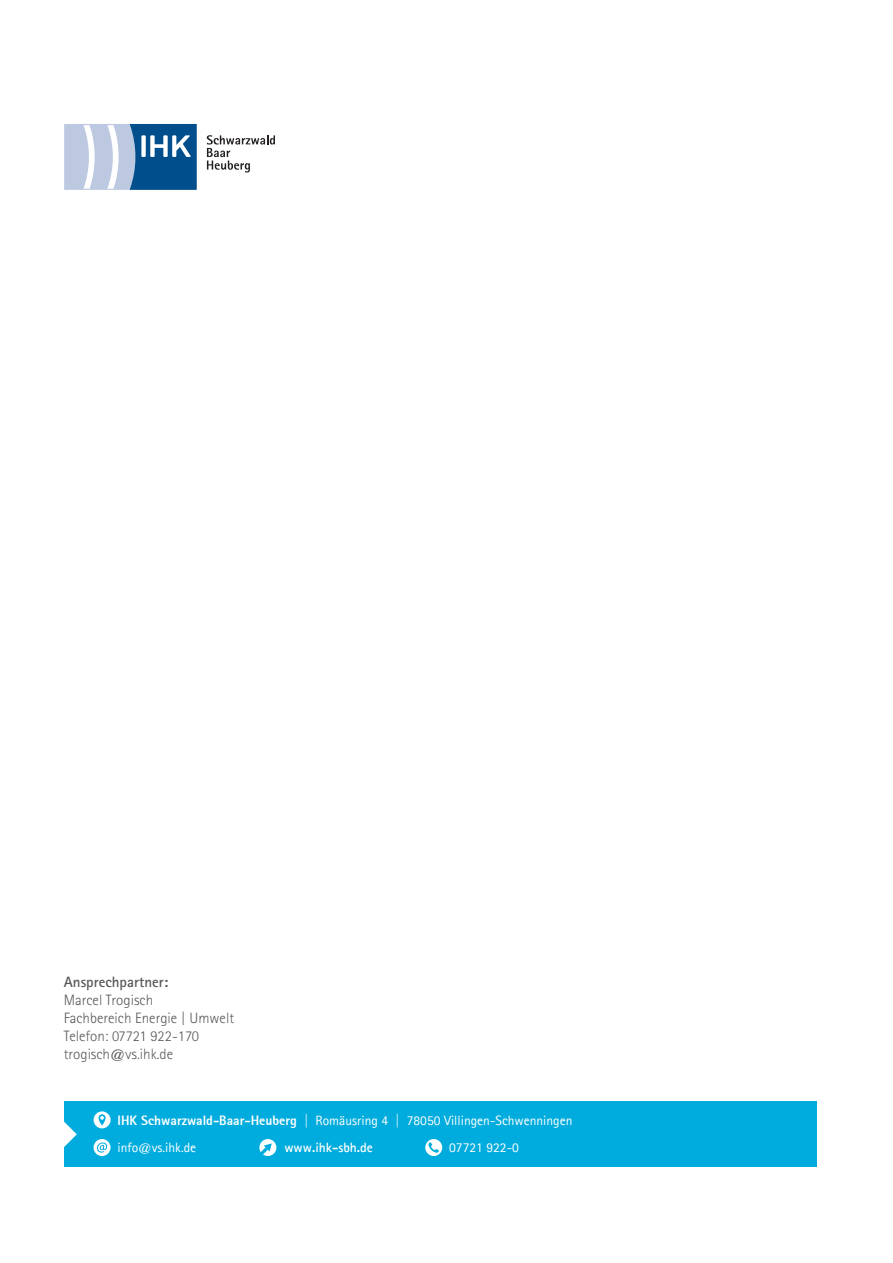
<style>
.page{position:relative;width:893px;height:1263px;background:#fff}
.page>*{position:absolute;margin:0;border:0;box-sizing:border-box;transform-origin:0 0}
.t1{font:300 15px/18px "Rotis Sans Serif";color:#57585a}
.t2{font:700 15px "Rotis Sans Serif";color:#57585a}
.t3{font:13.5px/27.6px "Agfa Rotis Sans Serif";color:#fff}
.t4{font:700 13.5px "Agfa Rotis Sans Serif";color:#fff}
.s1{font-weight:800}
</style>
<div class="page">
<div style="left:64px;top:1102px;width:752px;height:65px;background:#00acdd"></div>
<svg style="left:94px;top:1111px;width:17px;height:17px"></svg>
<svg style="left:94px;top:1139px;width:17px;height:17px"></svg>
<svg style="left:259px;top:1139px;width:17px;height:17px"></svg>
<svg style="left:425px;top:1139px;width:17px;height:17px"></svg>
<svg style="left:64px;top:1121px;width:13px;height:26px"></svg>
<svg style="left:207px;top:135px;width:68px;height:37px"></svg>
<svg style="left:64px;top:124px;width:133px;height:66px;background:#789ec1"></svg>
<p class="t2" style="left:64px;top:973px;width:106px">Ansprechpartner:</p>
<p class="t1" style="left:64px;top:991px;width:172px">Marcel Trogisch<br>Fachbereich Energie | Umwelt<br>Telefon: 07721 922-170 trogisch@vs.ihk.de</p>
<p class="t3" style="left:118px;top:1106px;width:456px"><span class="s1">IHK Schwarzwald-Baar-Heuberg</span> | Romäusring 4 | 78050 Villingen-Schwenningen info@vs.ihk.de</p>
<p class="t4" style="left:284px;top:1139px;width:90px">www.ihk-sbh.de</p>
<p class="t3" style="left:449px;top:1134px;width:71px">07721 922-0</p>
</div>
